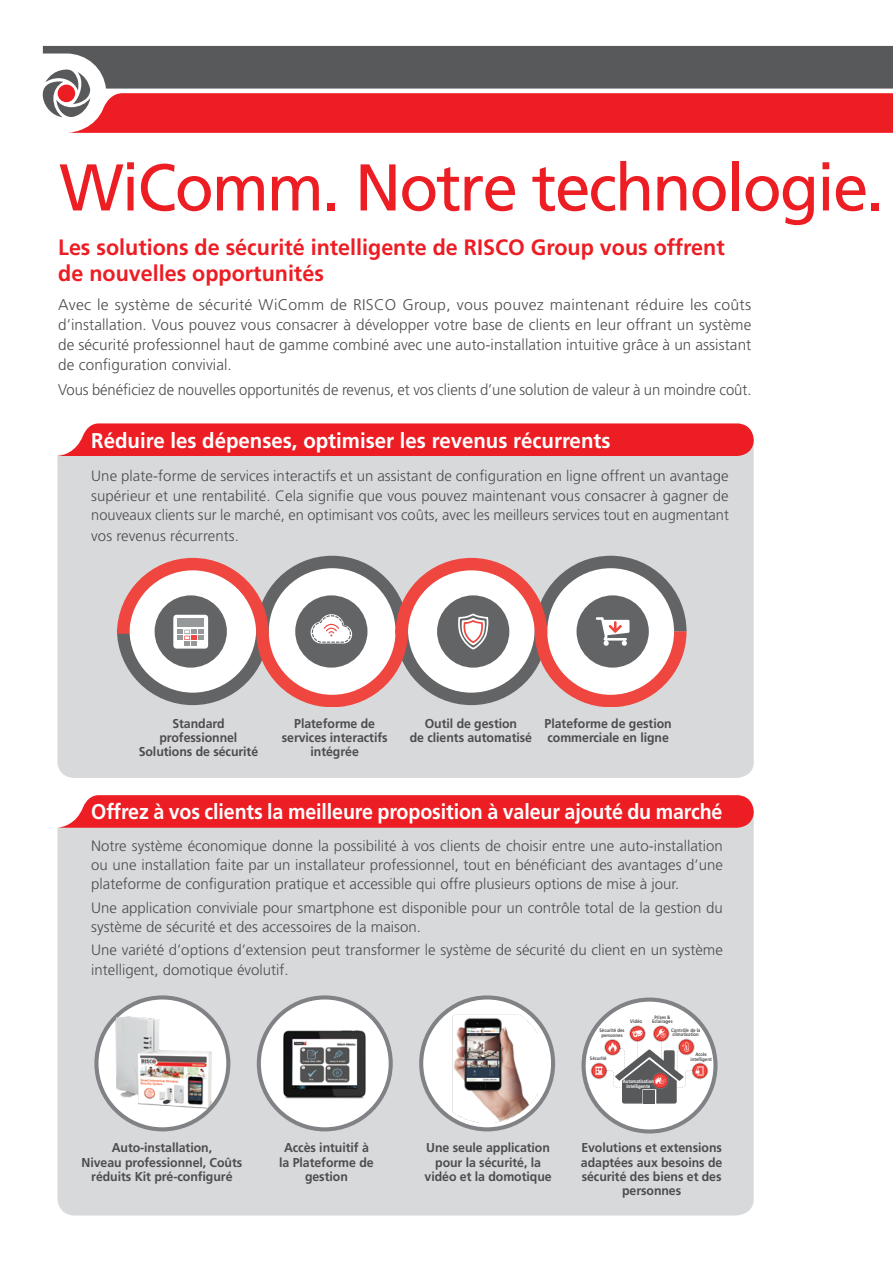
<style>
.page{position:relative;width:893px;height:1263px;background:#fff}
.page>*{position:absolute;margin:0;border:0;box-sizing:border-box;transform-origin:0 0}
.t1{font:66px "Frutiger";letter-spacing:-.03em;color:#ed1d24}
.t2{font:700 22.2px/25.5px "Frutiger";color:#ed1d24}
.t3{font:700 21.3px "Frutiger";letter-spacing:-.005em;color:#fff;scale:.92 1}
.t4{font:700 21.3px "Frutiger";letter-spacing:-.005em;color:#fff;scale:.96 1}
.t5{font:300 15.45px/20px "Frutiger";letter-spacing:-.005em;color:#4d4d4f;text-align:justify}
.t6{font:300 15.45px "Frutiger";letter-spacing:-.005em;color:#4d4d4f;scale:.96 1}
.t7{font:300 15px/19.2px "Frutiger";color:#4d4d4f;text-align:justify}
.t8{font:700 12.9px/14.2px "Frutiger";letter-spacing:-.005em;color:#4d4d4f;text-align:center;scale:.96 1}
.t9{font:700 4.95px/4.5px "Frutiger";letter-spacing:-.005em;color:#4d4d4f;text-align:center;scale:.9 1}
.t10{font:700 4.95px/4.9px "Frutiger";letter-spacing:-.005em;color:#fff;text-align:center;scale:.87 1}
</style>
<div class="page">
<div style="left:57px;top:828px;width:697px;height:387px;background:#d8d9db"></div>
<svg style="left:42px;top:46px;width:851px;height:87px;background:#a74e52"></svg>
<div style="left:57px;top:456px;width:697px;height:322px;background:#d8d9db"></div>
<div style="left:57px;top:423px;width:697px;height:33px;background:#ed1d24"></div>
<svg style="left:57px;top:795px;width:697px;height:33px;background:#ed272e"></svg>
<svg style="left:117px;top:556px;width:569px;height:151px"></svg>
<div style="left:259px;top:997px;width:132px;height:132px;background:#fff;border-radius:50%"></div>
<div style="left:257px;top:995px;width:136px;height:136px;border:4px solid #808285;border-radius:50%"></div>
<img style="left:283px;top:1030px;width:83px;height:69px">
<svg style="left:96px;top:997px;width:132px;height:132px"></svg>
<div style="left:94px;top:995px;width:136px;height:136px;border:4px solid #808285;border-radius:50%"></div>
<img style="left:112px;top:1012px;width:106px;height:98px">
<svg style="left:421px;top:997px;width:132px;height:132px"></svg>
<div style="left:419px;top:995px;width:136px;height:136px;border:4px solid #808285;border-radius:50%"></div>
<img style="left:446px;top:1012px;width:92px;height:110px">
<div style="left:584px;top:999px;width:131px;height:132px;background:#fff;border-radius:50%"></div>
<div style="left:582px;top:997px;width:135px;height:136px;border:4px solid #808285;border-radius:50%"></div>
<svg style="left:591px;top:1025px;width:117px;height:78px"></svg>
<h1 class="t1" style="left:60px;top:149px;width:826px">WiComm. Notre technologie.</h1>
<h2 class="t2" style="left:58px;top:235px;width:668px">Les solutions de sécurité intelligente de RISCO Group vous offrent de nouvelles opportunités</h2>
<p class="t5" style="left:58px;top:294px;width:695px">Avec le système de sécurité WiComm de RISCO Group, vous pouvez maintenant réduire les coûts d’installation. Vous pouvez vous consacrer à développer votre base de clients en leur offrant un système de sécurité professionnel haut de gamme combiné avec une auto-installation intuitive grâce à un assistant de configuration convivial.</p>
<p class="t6" style="left:58px;top:381px;width:724px">Vous bénéficiez de nouvelles opportunités de revenus, et vos clients d’une solution de valeur à un moindre coût.</p>
<h3 class="t4" style="left:91px;top:428px;width:542px">Réduire les dépenses, optimiser les revenus récurrents</h3>
<p class="t7" style="left:91px;top:466px;width:639px;line-height:19.8px">Une plate-forme de services interactifs et un assistant de configuration en ligne offrent un avantage supérieur et une rentabilité. Cela signifie que vous pouvez maintenant vous consacrer à gagner de nouveaux clients sur le marché, en optimisant vos coûts, avec les meilleurs services tout en augmentant vos revenus récurrents.</p>
<p class="t8" style="left:139px;top:716px;width:126px">Standard professionnel<br>Solutions de sécurité</p>
<p class="t8" style="left:282px;top:716px;width:112px">Plateforme de services interactifs intégrée</p>
<p class="t8" style="left:410px;top:716px;width:129px">Outil de gestion<br>de clients automatisé</p>
<p class="t8" style="left:545px;top:716px;width:134px;text-align:left">Plateforme de gestion commerciale en ligne</p>
<h3 class="t3" style="left:91px;top:799px;width:688px">Offrez à vos clients la meilleure proposition à valeur ajouté du marché</h3>
<p class="t7" style="left:91px;top:836px;width:633px">Notre système économique donne la possibilité à vos clients de choisir entre une auto-installation ou une installation faite par un installateur professionnel, tout en bénéficiant des avantages d’une plateforme de configuration pratique et accessible qui offre plusieurs options de mise à jour.</p>
<p class="t7" style="left:91px;top:898px;width:633px">Une application conviviale pour smartphone est disponible pour un contrôle total de la gestion du système de sécurité et des accessoires de la maison.</p>
<p class="t7" style="left:91px;top:940px;width:633px">Une variété d’options d’extension peut transformer le système de sécurité du client en un système intelligent, domotique évolutif.</p>
<p class="t8" style="left:82px;top:1140px;width:169px">Auto-installation,<br>Niveau professionnel, Coûts réduits Kit pré-configuré</p>
<p class="t8" style="left:279px;top:1140px;width:100px">Accès intuitif à la Plateforme de gestion</p>
<p class="t8" style="left:425px;top:1140px;width:134px">Une seule application pour la sécurité, la vidéo et la domotique</p>
<p class="t9" style="left:630px;top:1019px;width:15px">Vidéo</p>
<p class="t9" style="left:652px;top:1014px;width:24px">Prises &amp;<br>Eclairages</p>
<p class="t9" style="left:671px;top:1028px;width:34px;text-align:left">Contrôle de la climatisation</p>
<p class="t9" style="left:690px;top:1052px;width:25px">Accès intelligent</p>
<p class="t10" style="left:623px;top:1079px;width:37px">Automatisation intelligente</p>
<p class="t9" style="left:599px;top:1028px;width:29px">Sécurité des personnes</p>
<p class="t9" style="left:590px;top:1056px;width:20px">Sécurité</p>
<p class="t8" style="left:581px;top:1141px;width:149px">Evolutions et extensions adaptées aux besoins de sécurité des biens et des personnes</p>
</div>
